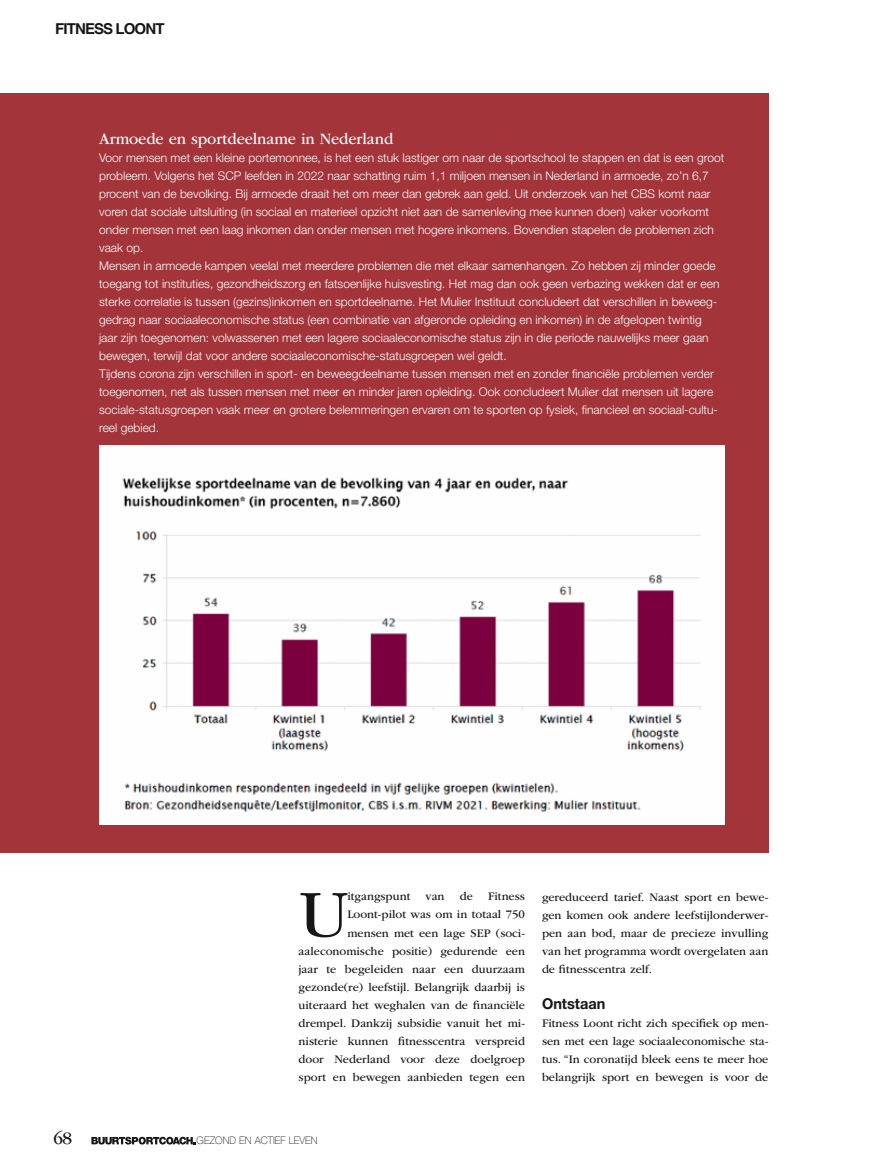
<style>
.page{position:relative;width:893px;height:1170px;background:#fff}
.page>*{position:absolute;margin:0;border:0;box-sizing:border-box;transform-origin:0 0}
.t1{font:69.75px "ITC Garamond Std";color:#151616}
.t2{font:18px "ITC Garamond Std";color:#151616}
.t3{font:16.5px "ITC Garamond Std";letter-spacing:-.005em;color:#fff}
.t4{font:700 15px "Helvetica";letter-spacing:-.06em;color:#151616}
.t5{font:700 15px "Helvetica Neue LT Std";color:#151616}
.t6{font:300 12px/18px "Helvetica Neue LT Std";color:#fff}
.t7{font:12px/18px "ITC Garamond Std";color:#151616;text-align:justify}
.t8{font:100 10.35px "Helvetica Neue LT Std";letter-spacing:.005em;color:#151616}
</style>
<div class="page">
<div style="left:0;top:93px;width:768px;height:759px;background:#a2343a"></div>
<img style="left:99px;top:446px;width:625px;height:378px">
<svg style="left:91px;top:1136px;width:104px;height:8px"></svg>
<p class="t4" style="left:55px;top:19px;width:111px">FITNESS LOONT</p>
<h3 class="t3" style="left:99px;top:130px;width:296px">Armoede en sportdeelname in Nederland</h3>
<p class="t6" style="left:99px;top:148px;width:627px">Voor mensen met een kleine portemonnee, is het een stuk lastiger om naar de sportschool te stappen en dat is een groot probleem. Volgens het SCP leefden in 2022 naar schatting ruim 1,1 miljoen mensen in Nederland in armoede, zo’n 6,7 procent van de bevolking. Bij armoede draait het om meer dan gebrek aan geld. Uit onderzoek van het CBS komt naar voren dat sociale uitsluiting (in sociaal en materieel opzicht niet aan de samenleving mee kunnen doen) vaker voorkomt onder mensen met een laag inkomen dan onder mensen met hogere inkomens. Bovendien stapelen de problemen zich vaak op.<br>Mensen in armoede kampen veelal met meerdere problemen die met elkaar samenhangen. Zo hebben zij minder goede toegang tot instituties, gezondheidszorg en fatsoenlijke huisvesting. Het mag dan ook geen verbazing wekken dat er een sterke correlatie is tussen (gezins)inkomen en sportdeelname. Het Mulier Instituut concludeert dat verschillen in beweeg&shy;gedrag naar sociaaleconomische status (een combinatie van afgeronde opleiding en inkomen) in de afgelopen twintig<br>jaar zijn toegenomen: volwassenen met een lagere sociaaleconomische status zijn in die periode nauwelijks meer gaan bewegen, terwijl dat voor andere sociaaleconomische-statusgroepen wel geldt.<br>Tijdens corona zijn verschillen in sport- en beweegdeelname tussen mensen met en zonder financiële problemen verder toegenomen, net als tussen mensen met meer en minder jaren opleiding. Ook concludeert Mulier dat mensen uit lagere sociale-statusgroepen vaak meer en grotere belemmeringen ervaren om te sporten op fysiek, financieel en sociaal-cultu&shy;reel gebied.</p>
<h1 class="t1" style="left:299px;top:876px;width:51px">U</h1>
<p class="t7" style="left:347px;top:887px;width:65px">itgangspunt</p>
<p class="t7" style="left:426px;top:887px;width:20px">van</p>
<p class="t7" style="left:460px;top:887px;width:15px">de</p>
<p class="t7" style="left:299px;top:887px;width:228px;text-align:right">Fitness<br>Loont-pilot was om in totaal 750<br>mensen met een lage SEP (soci&shy;aaleconomische positie) gedurende een jaar te begeleiden naar een duurzaam gezonde(re) leefstijl. Belangrijk daarbij is uiteraard het weghalen van de financiële drempel. Dankzij subsidie vanuit het mi&shy;nisterie kunnen fitnesscentra verspreid door Nederland voor deze doelgroep sport en bewegen aanbieden tegen een</p>
<p class="t7" style="left:542px;top:887px;width:228px">gereduceerd tarief. Naast sport en bewe&shy;gen komen ook andere leefstijlonderwer&shy;pen aan bod, maar de precieze invulling van het programma wordt overgelaten aan de fitnesscentra zelf.</p>
<p class="t5" style="left:542px;top:993px;width:65px">Ontstaan</p>
<p class="t7" style="left:542px;top:1013px;width:228px">Fitness Loont richt zich specifiek op men&shy;sen met een lage sociaaleconomische sta&shy;tus. “In coronatijd bleek eens te meer hoe belangrijk sport en bewegen is voor de</p>
<h2 class="t2" style="left:53px;top:1128px;width:20px">68</h2>
<p class="t8" style="left:196px;top:1134px;width:123px">GEZOND EN ACTIEF LEVEN</p>
</div>
